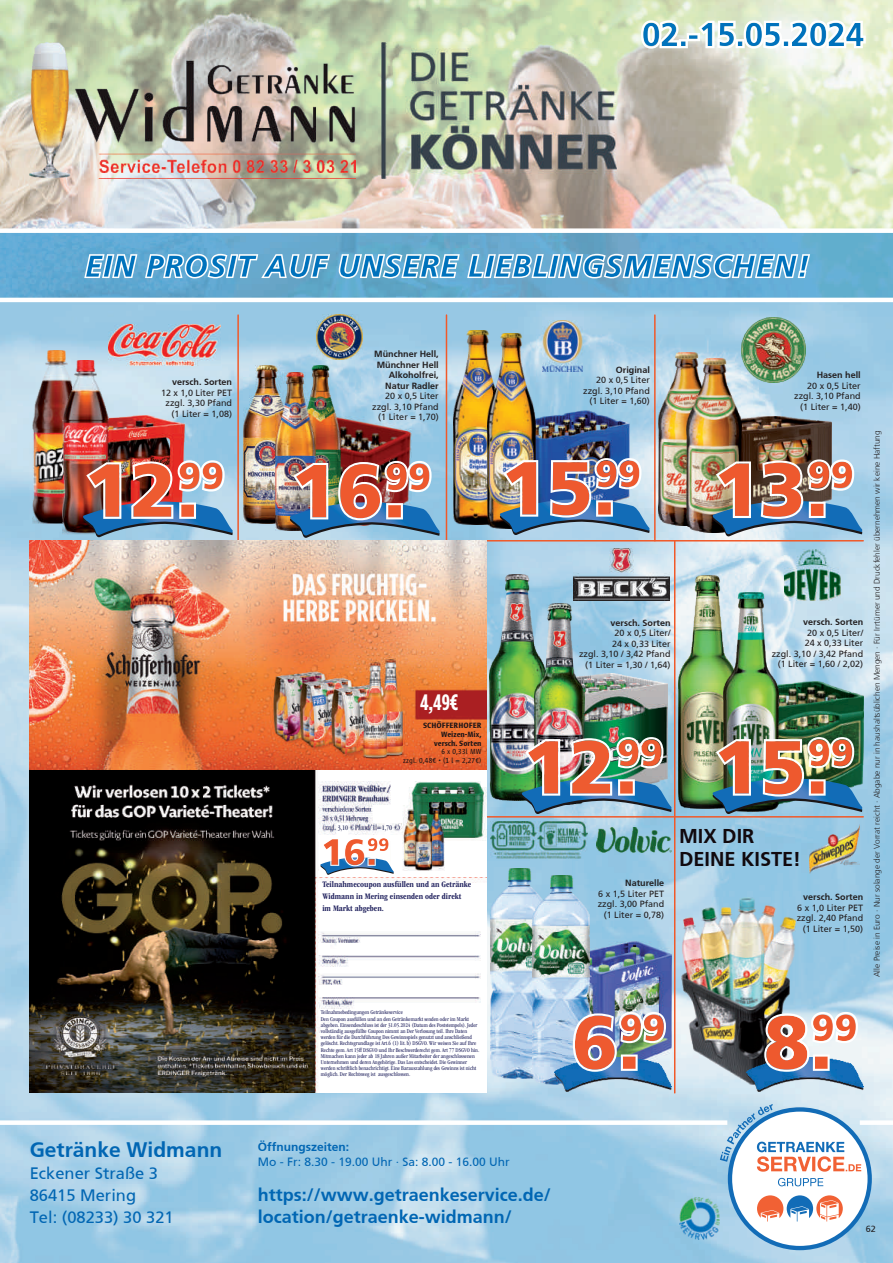
<style>
.page{position:relative;width:893px;height:1263px;background:#fff}
.page>*{position:absolute;margin:0;border:0;box-sizing:border-box;transform-origin:0 0}
.t1{font:75px "Frutiger BL";color:#ee592e}
.t2{font:75px "Frutiger BL";color:#ee5b30}
.t3{font:75px "Frutiger BL";color:#ee5a30}
.t4{font:36.75px "Frutiger BL";color:#ee592e}
.t5{font:33px "Frutiger B";color:#0072bc}
.t6{font:30px "Frutiger BI";letter-spacing:.05em;color:#0072bc}
.t7{font:700 22.2px "Gotham Condensed";color:#fff}
.t8{font:21px "Frutiger B";color:#0166b3}
.t9{font:19.95px/23.2px "Frutiger B";color:#11090e}
.t10{font:18px/22px "Frutiger B";color:#0166b3}
.t11{font:16.5px/22px "Frutiger R";color:#0166b3}
.t12{font:12px "Frutiger R";color:#0166b3}
.t13{font:12px "Frutiger B";color:#0166b3}
.t14{font:9px/10.5px "Frutiger R";color:#231f20;text-align:right}
.t15{font:9px/10.5px "Frutiger B";color:#231f20;text-align:right}
.t16{font:700 condensed 8.7px/12px "ITC Garamond Std";color:#242560}
.t17{font:8.25px "Frutiger L";color:#231f20}
.t18{font:700 7.8px/8.7px "Satero Sans LT Pro";color:#1c1518;text-align:right}
.t19{font:7.5px/8.7px "Satero Sans LT Pro";letter-spacing:.02em;color:#1c1518;text-align:right}
.t20{font:condensed 7.2px "ITC Garamond Std";color:#1b2051}
.t21{font:condensed 6px/6.1px "ITC Garamond Std";color:#242560}
</style>
<div class="page">
<img style="left:0;top:302px;width:893px;height:961px">
<img style="left:0;top:0;width:893px;height:228px">
<img style="left:0;top:233px;width:893px;height:65px">
<svg style="left:641px;top:20px;width:225px;height:29px"></svg>
<svg style="left:84px;top:254px;width:53px;height:24px"></svg>
<svg style="left:145px;top:254px;width:185px;height:24px;background:#8dbfdb"></svg>
<svg style="left:339px;top:254px;width:121px;height:24px"></svg>
<svg style="left:467px;top:254px;width:343px;height:24px"></svg>
<div style="left:0;top:1120px;width:727px;height:5px;background:#fff"></div>
<svg style="left:720px;top:1104px;width:152px;height:146px"></svg>
<img style="left:679px;top:1197px;width:41px;height:42px">
<div style="left:860px;top:1120px;width:33px;height:5px;background:#fff"></div>
<img style="left:382px;top:43px;width:235px;height:136px">
<img style="left:30px;top:43px;width:326px;height:135px">
<hr style="left:30px;top:540px;width:833px;height:1px;background:#f15929">
<hr style="left:30px;top:816px;width:833px;height:1px;background:#f15929">
<hr style="left:237px;top:315px;width:2px;height:459px;background:#f15929">
<hr style="left:446px;top:315px;width:1px;height:459px;background:#f15929">
<hr style="left:654px;top:315px;width:2px;height:226px;background:#f15929">
<hr style="left:674px;top:541px;width:1px;height:552px;background:#f15929">
<img style="left:30px;top:541px;width:456px;height:552px">
<svg style="left:319px;top:837px;width:75px;height:38px"></svg>
<div style="left:321px;top:1024px;width:86px;height:11px;background:#fff"></div>
<img style="left:809px;top:824px;width:51px;height:49px">
<img style="left:682px;top:897px;width:113px;height:188px">
<img style="left:747px;top:1058px;width:116px;height:34px">
<svg style="left:764px;top:1012px;width:94px;height:60px"></svg>
<img style="left:590px;top:941px;width:81px;height:117px">
<img style="left:491px;top:868px;width:57px;height:210px">
<img style="left:533px;top:875px;width:57px;height:210px">
<img style="left:555px;top:1058px;width:116px;height:34px">
<img style="left:573px;top:1012px;width:93px;height:60px">
<img style="left:596px;top:828px;width:75px;height:24px">
<img style="left:491px;top:821px;width:96px;height:38px">
<img style="left:779px;top:681px;width:84px;height:130px">
<img style="left:679px;top:575px;width:58px;height:233px">
<img style="left:723px;top:592px;width:56px;height:145px">
<img style="left:785px;top:550px;width:55px;height:50px">
<img style="left:710px;top:737px;width:152px;height:77px">
<img style="left:741px;top:417px;width:91px;height:42px">
<img style="left:741px;top:318px;width:64px;height:64px">
<img style="left:659px;top:352px;width:54px;height:174px">
<img style="left:687px;top:359px;width:54px;height:173px">
<img style="left:710px;top:459px;width:152px;height:78px">
<img style="left:542px;top:321px;width:41px;height:50px">
<img style="left:536px;top:410px;width:93px;height:48px">
<img style="left:454px;top:330px;width:48px;height:195px">
<img style="left:487px;top:334px;width:49px;height:194px">
<img style="left:497px;top:458px;width:153px;height:77px">
<img style="left:274px;top:416px;width:137px;height:109px">
<img style="left:317px;top:315px;width:45px;height:45px">
<img style="left:244px;top:365px;width:46px;height:158px">
<img style="left:300px;top:365px;width:40px;height:96px">
<img style="left:275px;top:372px;width:40px;height:159px">
<img style="left:287px;top:461px;width:153px;height:77px">
<img style="left:109px;top:416px;width:75px;height:44px">
<img style="left:32px;top:350px;width:48px;height:173px">
<img style="left:62px;top:360px;width:47px;height:175px">
<img style="left:109px;top:324px;width:112px;height:41px">
<img style="left:80px;top:460px;width:153px;height:77px">
<img style="left:574px;top:549px;width:95px;height:51px">
<img style="left:502px;top:674px;width:165px;height:130px">
<img style="left:490px;top:574px;width:56px;height:226px">
<img style="left:534px;top:604px;width:51px;height:133px">
<img style="left:519px;top:737px;width:153px;height:77px">
<h3 class="t5" style="left:642px;top:15px;width:223px">02.-15.05.2024</h3>
<h3 class="t6" style="left:85px;top:249px;width:725px">EIN PROSIT AUF UNSERE LIEBLINGSMENSCHEN!</h3>
<h3 class="t15" style="left:172px;top:377px;width:62px">versch. Sorten</h3>
<h3 class="t14" style="left:161px;top:387px;width:73px">12 x 1,0 Liter PET zzgl. 3,30 Pfand (1 Liter = 1,08)</h3>
<h1 class="t2" style="left:84px;top:445px;width:141px">12.<sup>99</sup></h1>
<h3 class="t8" style="left:30px;top:1137px;width:194px">Getränke Widmann</h3>
<h3 class="t11" style="left:30px;top:1162px;width:146px">Eckener Straße 3<br>86415 Mering<br>Tel: (08233) 30 321</h3>
<h3 class="t15" style="left:374px;top:349px;width:66px">Münchner Hell,<br>Münchner Hell<br>Alkoholfrei,<br>Natur Radler</h3>
<h3 class="t14" style="left:372px;top:391px;width:68px">20 x 0,5 Liter zzgl. 3,10 Pfand (1 Liter = 1,70)</h3>
<h1 class="t1" style="left:291px;top:446px;width:141px">16.<sup>99</sup></h1>
<h3 class="t7" style="left:420px;top:692px;width:40px">4,49€</h3>
<h3 class="t18" style="left:423px;top:722px;width:60px">SCHÖFFERHOFER<br>Weizen-Mix, versch. Sorten</h3>
<p class="t19" style="left:403px;top:748px;width:80px">6 x 0,33l MW<br>zzgl. 0,48€ • (1 l = 2,27€)</p>
<p class="t20" style="left:338px;top:825px;width:12px">3,10</p>
<p class="t20" style="left:382px;top:825px;width:12px">1,70</p>
<h2 class="t4" style="left:321px;top:830px;width:70px">16.<sup>99</sup></h2>
<h3 class="t16" style="left:322px;top:880px;width:150px">Teilnahmecoupon ausfüllen und an Getränke<br>Widmann in Mering einsenden oder direkt im Markt abgeben.</h3>
<p class="t21" style="left:321px;top:1010px;width:160px">Teilnahmebedingungen Getränkeservice<br>Den Coupon ausfüllen und an den Getränkemarkt senden oder im Markt abgeben. Einsendeschluss ist der 31.05.2024 (Datum des Poststempels). Jeder vollständig ausgefüllte Coupon nimmt an Der Verlosung teil. Ihre Daten werden für die Durchführung Des Gewinnspiels genutzt und anschließend gelöscht. Rechtsgrundlage ist Art.6 (1) lit. b) DSGVO. Wir weisen Sie auf Ihre Rechte gem. Art 15ff DSGVO und Ihr Beschwerderecht gem. Art 77 DSGVO hin.<br>Mitmachen kann jeder ab 18 Jahren außer Mitarbeiter der angeschlossenen Unternehmen und deren Angehörige. Das Los entscheidet. Die Gewinner werden schriftlich benachrichtigt. Eine Barauszahlung des Gewinns ist nicht möglich. Der Rechtsweg ist ausgeschlossen.</p>
<h3 class="t15" style="left:616px;top:364px;width:36px">Original</h3>
<h3 class="t14" style="left:583px;top:375px;width:68px">20 x 0,5 Liter zzgl. 3,10 Pfand (1 Liter = 1,60)</h3>
<h1 class="t1" style="left:501px;top:443px;width:141px">15.<sup>99</sup></h1>
<h3 class="t15" style="left:817px;top:370px;width:46px">Hasen hell</h3>
<h3 class="t14" style="left:794px;top:380px;width:68px">20 x 0,5 Liter zzgl. 3,10 Pfand (1 Liter = 1,40)</h3>
<h1 class="t1" style="left:714px;top:444px;width:141px">13.<sup>99</sup></h1>
<h3 class="t15" style="left:611px;top:617px;width:62px">versch. Sorten</h3>
<h3 class="t14" style="left:579px;top:628px;width:93px">20 x 0,5 Liter/<br>24 x 0,33 Liter<br>zzgl. 3,10 / 3,42 Pfand (1 Liter = 1,30 / 1,64)</h3>
<h3 class="t15" style="left:803px;top:617px;width:62px">versch. Sorten</h3>
<h3 class="t14" style="left:772px;top:627px;width:93px">20 x 0,5 Liter/<br>24 x 0,33 Liter<br>zzgl. 3,10 / 3,42 Pfand (1 Liter = 1,60 / 2,02)</h3>
<h1 class="t2" style="left:523px;top:722px;width:141px">12.<sup>99</sup></h1>
<h3 class="t15" style="left:625px;top:878px;width:41px">Naturelle</h3>
<h3 class="t14" style="left:598px;top:888px;width:68px">6 x 1,5 Liter PET zzgl. 3,00 Pfand (1 Liter = 0,78)</h3>
<h1 class="t1" style="left:714px;top:722px;width:141px">15.<sup>99</sup></h1>
<h3 class="t9" style="left:679px;top:824px;width:124px">MIX DIR<br>DEINE KISTE!</h3>
<h3 class="t15" style="left:803px;top:892px;width:62px">versch. Sorten</h3>
<h3 class="t14" style="left:797px;top:902px;width:68px">6 x 1,0 Liter PET zzgl. 2,40 Pfand (1 Liter = 1,50)</h3>
<h3 class="t17" style="left:872px;top:977px;width:548px;rotate:-90deg">Alle Preise in Euro · Nur solange der Vorrat reicht · Abgabe nur in haushaltsüblichen Mengen · Für Irrtümer und Druckfehler übernehmen wir keine Haftung</h3>
<h1 class="t3" style="left:572px;top:997px;width:95px">6.<sup>99</sup></h1>
<h1 class="t1" style="left:764px;top:997px;width:95px">8.<sup>99</sup></h1>
<h3 class="t13" style="left:258px;top:1140px;width:93px">Öffnungszeiten:</h3>
<h3 class="t12" style="left:258px;top:1155px;width:254px">Mo - Fr: 8.30 - 19.00 Uhr · Sa: 8.00 - 16.00 Uhr</h3>
<h3 class="t10" style="left:258px;top:1183px;width:295px">https://www.getraenkeservice.de/ location/getraenke-widmann/</h3>
<h3 class="t14" style="left:866px;top:1223px;width:12px">62</h3>
</div>
